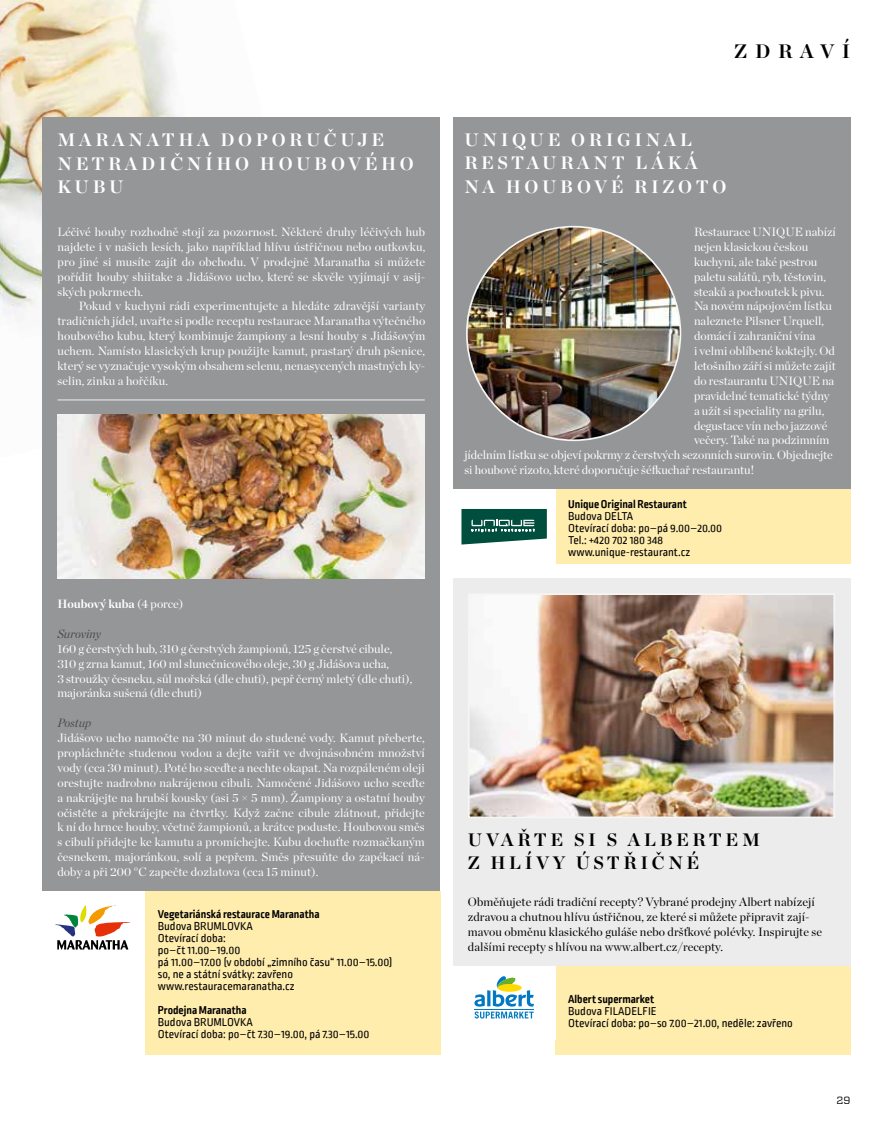
<style>
.page{position:relative;width:893px;height:1127px;background:#fff}
.page>*{position:absolute;margin:0;border:0;box-sizing:border-box;transform-origin:0 0}
.t1{font:700 19.5px "Chronicle Display";letter-spacing:.4em;color:#000}
.t2{font:700 18px/23.1px "Chronicle Display";letter-spacing:.2em;color:#fff}
.t3{font:700 18px/23.1px "Chronicle Display";letter-spacing:.2em;color:#000}
.t4{font:12px/14.9px "Chronicle Display";color:#fff;text-align:justify}
.t5{font:12px/12px "Ropa Soft PTT";color:#000}
.t6{font:12px/14.9px "Chronicle Display";letter-spacing:.01em;color:#000}
.t7{font:700 12px "Ropa Soft PTT";color:#000}
.t8{font:700 12px "Chronicle Display";color:#fff}
.t9{font:italic 12px "Chronicle Display";color:#4a4a4a}
.t10{font:10.5px "Vitesse";color:#000}
.s1{font-weight:400}
</style>
<div class="page">
<img style="left:0;top:0;width:179px;height:458px">
<div style="left:43px;top:117px;width:397px;height:774px;background:#949698"></div>
<hr style="left:58px;top:400px;width:367px;height:1px;background:#f0f0f2">
<div style="left:145px;top:891px;width:295px;height:163px;background:#ffedae"></div>
<svg style="left:55px;top:905px;width:76px;height:45px"></svg>
<img style="left:57px;top:415px;width:368px;height:163px">
<div style="left:555px;top:965px;width:295px;height:89px;background:#ffedae"></div>
<svg style="left:474px;top:976px;width:60px;height:43px"></svg>
<hr style="left:474px;top:1009px;width:60px;height:1px;background:#0079c2">
<div style="left:453px;top:578px;width:397px;height:387px;background:#ececec"></div>
<img style="left:471px;top:596px;width:361px;height:219px">
<div style="left:468px;top:593px;width:367px;height:225px;border:2px solid #f5f5f5"></div>
<div style="left:453px;top:117px;width:397px;height:372px;background:#949698"></div>
<div style="left:555px;top:489px;width:295px;height:75px;background:#ffedae"></div>
<svg style="left:461px;top:509px;width:86px;height:35px;background:#2b6c5d"></svg>
<img style="left:467px;top:227px;width:213px;height:213px;border-radius:107px">
<h2 class="t2" style="left:58px;top:127px;width:358px">MARANATHA DOPORUČUJE<br>NETRADIČNÍHO HOUBOVÉHO<br>KUBU</h2>
<p class="t4" style="left:58px;top:223px;width:369px">Léčivé houby rozhodně stojí za pozornost. Některé druhy léčivých hub najdete i v našich lesích, jako například hlívu ústřičnou nebo outkovku, pro jiné si musíte zajít do obchodu. V prodejně Maranatha si můžete pořídit houby shiitake a Jidášovo ucho, které se skvěle vyjímají v asij&shy;ských pokrmech.</p>
<p class="t4" style="left:58px;top:298px;width:369px;text-indent:21px">Pokud v kuchyni rádi experimentujete a hledáte zdravější varianty tradičních jídel, uvařte si podle receptu restaurace Maranatha výtečného houbového kubu, který kombinuje žampiony a lesní houby s Jidášovým uchem. Namísto klasických krup použijte kamut, prastarý druh pšenice, který se vyznačuje vysokým obsahem selenu, nenasycených mastných ky&shy;selin, zinku a hořčíku.</p>
<p class="t8" style="left:57px;top:594px;width:128px">Houbový kuba <span class="s1">(4 porce)</span></p>
<p class="t9" style="left:57px;top:624px;width:45px">Suroviny</p>
<p class="t4" style="left:57px;top:640px;width:356px;text-align:left">160 g čerstvých hub, 310 g čerstvých žampionů, 125 g čerstvé cibule, 310 g zrna kamut, 160 ml slunečnicového oleje, 30 g Jidášova ucha,<br>3 stroužky česneku, sůl mořská (dle chuti), pepř černý mletý (dle chuti), majoránka sušená (dle chuti)</p>
<p class="t9" style="left:57px;top:713px;width:35px">Postup</p>
<p class="t4" style="left:57px;top:729px;width:369px">Jidášovo ucho namočte na 30 minut do studené vody. Kamut přeberte, propláchněte studenou vodou a dejte vařit ve dvojnásobném množství vody (cca 30 minut). Poté ho sceďte a nechte okapat. Na rozpáleném oleji orestujte nadrobno nakrájenou cibuli. Namočené Jidášovo ucho sceďte a nakrájejte na hrubší kousky (asi 5 × 5 mm). Žampiony a ostatní houby očistěte a překrájejte na čtvrtky. Když začne cibule zlátnout, přidejte k ní do hrnce houby, včetně žampionů, a krátce poduste. Houbovou směs s cibulí přidejte ke kamutu a promíchejte. Kubu dochuťte rozmačkaným česnekem, majoránkou, solí a pepřem. Směs přesuňte do zapékací ná&shy;doby a při 200 °C zapečte dozlatova (cca 15 minut).</p>
<p class="t7" style="left:158px;top:907px;width:163px">Vegetariánská restaurace Maranatha</p>
<p class="t5" style="left:158px;top:920px;width:236px">Budova BRUMLOVKA<br>Otevírací doba:<br>po–čt 11.00–19.00<br>pá 11.00–17.00 (v období „zimního času“ 11.00–15.00) so, ne a státní svátky: zavřeno www.restauracemaranatha.cz</p>
<p class="t7" style="left:158px;top:1003px;width:90px">Prodejna Maranatha</p>
<p class="t5" style="left:158px;top:1016px;width:213px">Budova BRUMLOVKA<br>Otevírací doba: po–čt 7.30–19.00, pá 7.30–15.00</p>
<h1 class="t1" style="left:734px;top:36px;width:118px">ZDRAVÍ</h1>
<h2 class="t2" style="left:464px;top:127px;width:263px">UNIQUE ORIGINAL<br>RESTAURANT LÁKÁ<br>NA HOUBOVÉ RIZOTO</h2>
<p class="t4" style="left:694px;top:223px;width:143px">Restaurace UNIQUE nabízí</p>
<p class="t4" style="left:694px;top:238px;width:116px">nejen klasickou českou</p>
<p class="t4" style="left:694px;top:253px;width:125px">kuchyni, ale také pestrou</p>
<p class="t4" style="left:694px;top:268px;width:134px">paletu salátů, ryb, těstovin,</p>
<p class="t4" style="left:694px;top:283px;width:132px">steaků a pochoutek k pivu.</p>
<p class="t4" style="left:694px;top:298px;width:139px">Na novém nápojovém lístku</p>
<p class="t4" style="left:694px;top:313px;width:132px">naleznete Pilsner Urquell,</p>
<p class="t4" style="left:694px;top:328px;width:123px">domácí i zahraniční vína</p>
<p class="t4" style="left:694px;top:343px;width:142px">i velmi oblíbené koktejly. Od</p>
<p class="t4" style="left:694px;top:357px;width:143px">letošního září si můžete zajít</p>
<p class="t4" style="left:694px;top:372px;width:142px">do restaurantu UNIQUE na</p>
<p class="t4" style="left:694px;top:387px;width:137px">pravidelné tematické týdny</p>
<p class="t4" style="left:694px;top:402px;width:132px">a užít si speciality na grilu,</p>
<p class="t4" style="left:694px;top:417px;width:135px">degustace vín nebo jazzové</p>
<p class="t4" style="left:694px;top:432px;width:137px">večery. Také na podzimním</p>
<p class="t4" style="left:464px;top:447px;width:370px">jídelním lístku se objeví pokrmy z čerstvých sezonních surovin. Objednejte</p>
<p class="t4" style="left:464px;top:462px;width:291px">si houbové rizoto, které doporučuje šéfkuchař restaurantu!</p>
<p class="t7" style="left:568px;top:497px;width:120px">Unique Original Restaurant</p>
<p class="t5" style="left:568px;top:510px;width:156px">Budova DELTA<br>Otevírací doba: po–pá 9.00–20.00<br>Tel.: +420 702 180 348 www.unique-restaurant.cz</p>
<h2 class="t3" style="left:468px;top:827px;width:294px">UVAŘTE SI S ALBERTEM<br>Z HLÍVY ÚSTŘIČNÉ</h2>
<p class="t6" style="left:468px;top:893px;width:356px">Obměňujete rádi tradiční recepty? Vybrané prodejny Albert nabízejí zdravou a chutnou hlívu ústřičnou, ze které si můžete připravit zají&shy;mavou obměnu klasického guláše nebo dršťkové polévky. Inspirujte se dalšími recepty s hlívou na www.albert.cz/recepty.</p>
<p class="t7" style="left:568px;top:992px;width:88px">Albert supermarket</p>
<p class="t5" style="left:568px;top:1005px;width:226px">Budova FILADELFIE<br>Otevírací doba: po–so 7.00–21.00, neděle: zavřeno</p>
<p class="t10" style="left:836px;top:1093px;width:15px">29</p>
</div>
